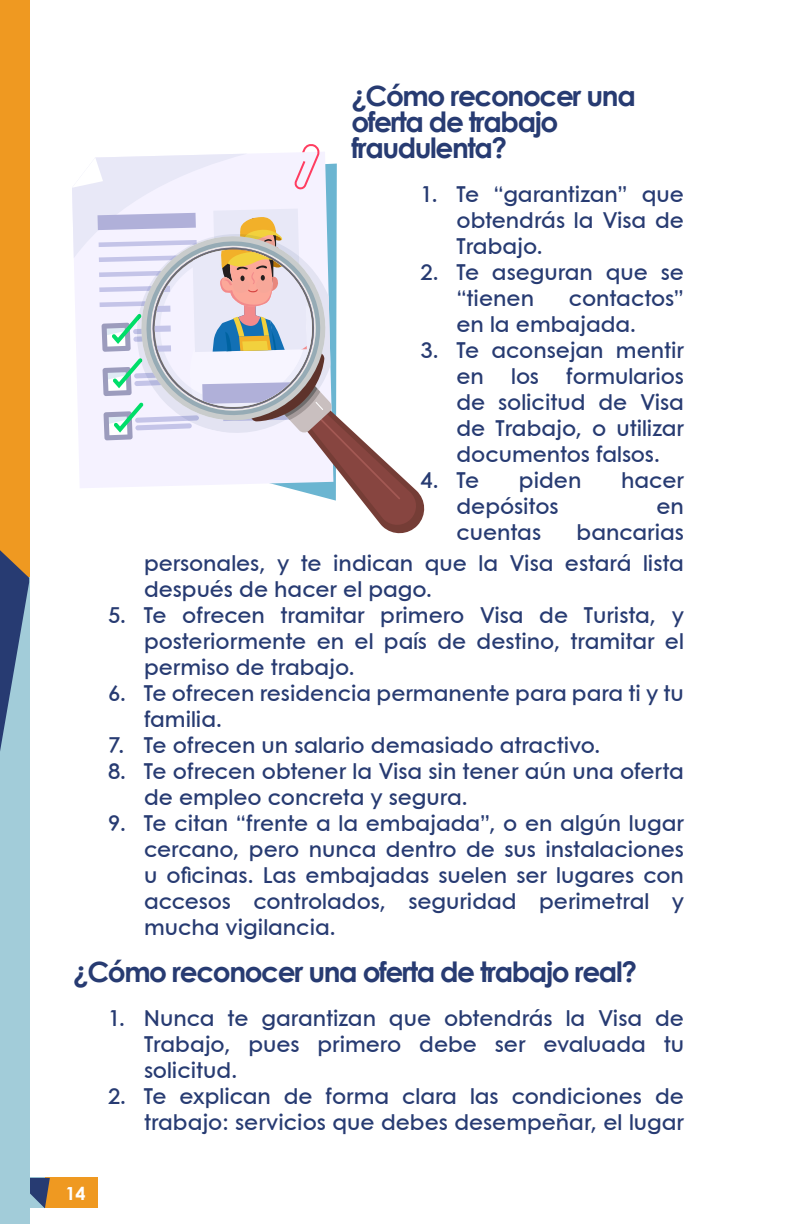
<style>
.page{position:relative;width:792px;height:1224px;background:#fff}
.page>*{position:absolute;margin:0;border:0;box-sizing:border-box;transform-origin:0 0}
.t1{font:700 28px/26px "Century Gothic";letter-spacing:-.05em;color:#273b72}
.t2{font:600 22px/26px "Century Gothic Paneuropean";color:#273b72;text-align:justify}
.t3{font:700 18px "Century Gothic";color:#fff}
</style>
<div class="page">
<div style="left:45px;top:1178px;width:53px;height:30px;background:#ef9921"></div>
<svg style="left:29px;top:1147px;width:21px;height:61px"></svg>
<svg style="left:72px;top:144px;width:353px;height:390px"></svg>
<div style="left:0;top:0;width:29px;height:578px;background:#ef9921"></div>
<div style="left:0;top:578px;width:29px;height:646px;background:#a2ccd9"></div>
<svg style="left:0;top:550px;width:30px;height:202px"></svg>
<p class="t1" style="left:351px;top:82px;width:286px">¿Cómo reconocer una</p>
<p class="t1" style="left:351px;top:108px;width:209px">oferta de trabajo fraudulenta?</p>
<p class="t2" style="left:456px;top:181px;width:229px;text-indent:-36px">1. Te “garantizan” que obtendrás la Visa de Trabajo.</p>
<p class="t2" style="left:456px;top:259px;width:229px;text-indent:-36px">2. Te aseguran que se “tienen</p>
<p class="t2" style="left:456px;top:285px;width:229px;text-indent:112px">contactos” en la embajada.</p>
<p class="t2" style="left:456px;top:337px;width:229px;text-indent:-36px">3. Te aconsejan mentir en los formularios de solicitud de Visa de Trabajo, o utilizar documentos falsos.</p>
<p class="t2" style="left:420px;top:467px;width:60px">4. Te</p>
<p class="t2" style="left:519px;top:467px;width:64px">piden</p>
<p class="t2" style="left:621px;top:467px;width:64px">hacer</p>
<p class="t2" style="left:456px;top:493px;width:104px">depósitos</p>
<p class="t2" style="left:657px;top:493px;width:29px">en</p>
<p class="t2" style="left:456px;top:519px;width:86px">cuentas</p>
<p class="t2" style="left:144px;top:516px;width:542px;line-height:30.6px;text-align:right">bancarias<br>personales, y te indican que la Visa estará lista</p>
<p class="t2" style="left:144px;top:575px;width:290px">después de hacer el pago.</p>
<p class="t2" style="left:144px;top:601px;width:542px;text-indent:-36px">5. Te ofrecen tramitar primero Visa de Turista, y posteriormente en el país de destino, tramitar el permiso de trabajo.</p>
<p class="t2" style="left:144px;top:679px;width:541px;text-indent:-36px">6. Te ofrecen residencia permanente para para ti y tu familia.</p>
<p class="t2" style="left:108px;top:731px;width:494px">7. Te ofrecen un salario demasiado atractivo.</p>
<p class="t2" style="left:144px;top:757px;width:541px;text-indent:-36px">8. Te ofrecen obtener la Visa sin tener aún una oferta de empleo concreta y segura.</p>
<p class="t2" style="left:144px;top:809px;width:542px;text-indent:-36px">9. Te citan “frente a la embajada”, o en algún lugar cercano, pero nunca dentro de sus instalaciones u oficinas. Las embajadas suelen ser lugares con accesos controlados, seguridad perimetral y mucha vigilancia.</p>
<p class="t1" style="left:73px;top:958px;width:565px">¿Cómo reconocer una oferta de trabajo real?</p>
<p class="t3" style="left:66px;top:1182px;width:22px">14</p>
<p class="t2" style="left:144px;top:1004px;width:542px;text-indent:-36px">1. Nunca te garantizan que obtendrás la Visa de Trabajo, pues primero debe ser evaluada tu solicitud.</p>
<p class="t2" style="left:108px;top:1082px;width:578px;text-align:right">2. Te explican de forma clara las condiciones de trabajo: servicios que debes desempeñar, el lugar</p>
</div>
